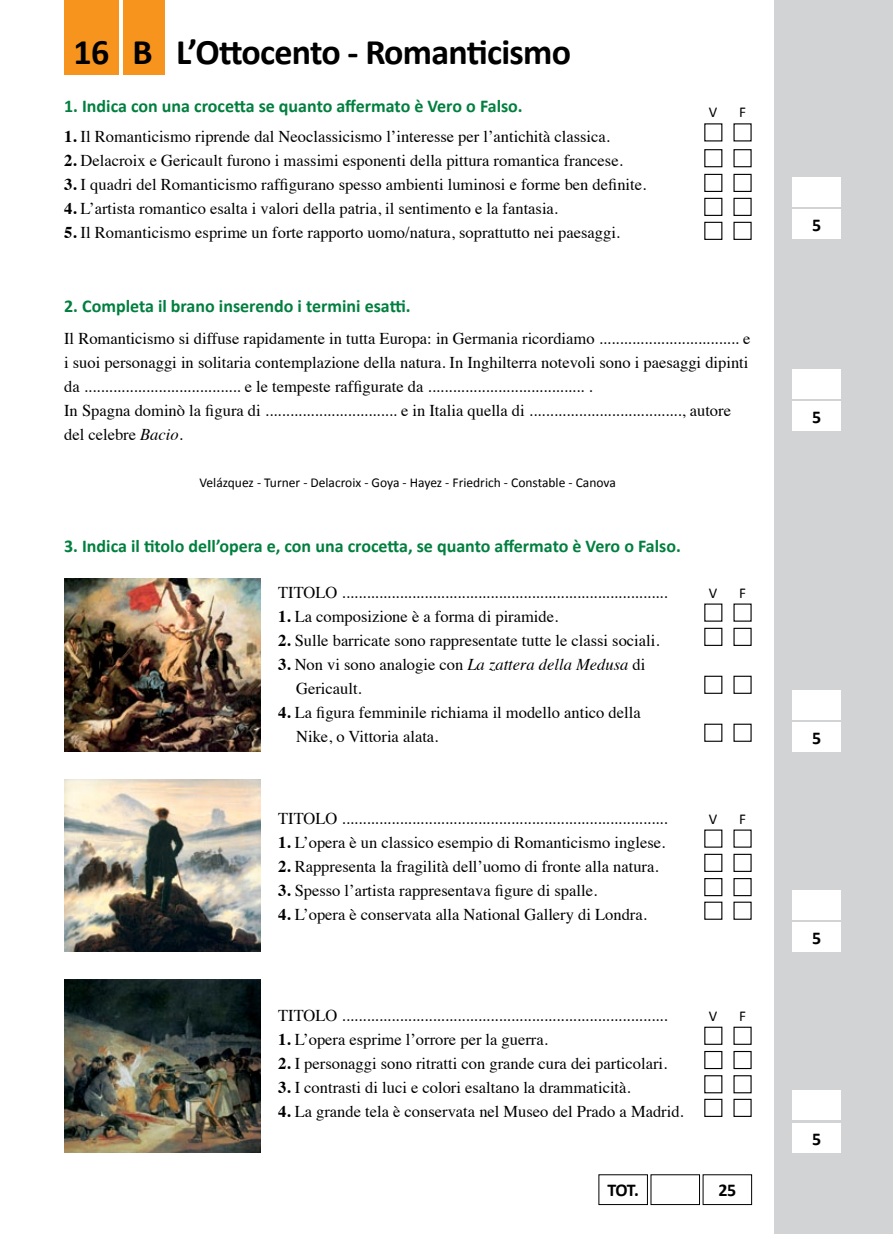
<style>
.page{position:relative;width:893px;height:1234px;background:#fff}
.page>*{position:absolute;margin:0;border:0;box-sizing:border-box;transform-origin:0 0}
.t1{font:700 36px "Calibri";letter-spacing:-.02em;color:#000}
.t2{font:700 18px "Calibri";color:#007f3e}
.t3{font:700 18px "Calibri";color:#000}
.t4{font:16.5px/24px "Times";color:#000}
.t5{font:15px "Calibri";color:#000}
.t6{font:13.5px "Calibri";color:#000}
.s1{font-weight:700}
.s2{font-style:italic}
</style>
<div class="page">
<div style="left:775px;top:0;width:118px;height:1233px;background:#d1d3d4"></div>
<div style="left:792px;top:722px;width:49px;height:29px;background:#fff"></div>
<div style="left:792px;top:922px;width:49px;height:30px;background:#fff"></div>
<div style="left:792px;top:1122px;width:49px;height:30px;background:#fff"></div>
<div style="left:792px;top:689px;width:49px;height:30px;background:#fff"></div>
<div style="left:792px;top:889px;width:49px;height:30px;background:#fff"></div>
<div style="left:792px;top:1090px;width:49px;height:29px;background:#fff"></div>
<div style="left:64px;top:0;width:55px;height:74px;background:#f7941e"></div>
<div style="left:123px;top:0;width:41px;height:74px;background:#f7941e"></div>
<div style="left:792px;top:401px;width:49px;height:30px;background:#fff"></div>
<div style="left:792px;top:369px;width:49px;height:30px;background:#fff"></div>
<div style="left:792px;top:177px;width:49px;height:30px;background:#fff"></div>
<div style="left:792px;top:209px;width:49px;height:30px;background:#fff"></div>
<div style="left:733px;top:149px;width:19px;height:18px;border:1px solid #000"></div>
<div style="left:733px;top:174px;width:19px;height:18px;border:1px solid #000"></div>
<div style="left:733px;top:877px;width:19px;height:19px;border:1px solid #000"></div>
<div style="left:733px;top:1074px;width:19px;height:19px;border:1px solid #000"></div>
<div style="left:733px;top:198px;width:19px;height:18px;border:1px solid #000"></div>
<div style="left:733px;top:222px;width:19px;height:18px;border:1px solid #000"></div>
<div style="left:704px;top:149px;width:18px;height:18px;border:1px solid #000"></div>
<div style="left:704px;top:174px;width:18px;height:18px;border:1px solid #000"></div>
<div style="left:704px;top:877px;width:18px;height:19px;border:1px solid #000"></div>
<div style="left:704px;top:1074px;width:18px;height:19px;border:1px solid #000"></div>
<div style="left:704px;top:198px;width:18px;height:18px;border:1px solid #000"></div>
<div style="left:704px;top:222px;width:18px;height:18px;border:1px solid #000"></div>
<img style="left:64px;top:578px;width:197px;height:173px">
<img style="left:64px;top:779px;width:197px;height:172px">
<img style="left:64px;top:979px;width:197px;height:173px">
<h1 class="t1" style="left:73px;top:30px;width:499px">16 B L’Ottocento - Romanticismo</h1>
<p class="t2" style="left:64px;top:94px;width:460px">1. Indica con una crocetta se quanto affermato è Vero o Falso.</p>
<p class="t4" style="left:64px;top:123px;width:547px"><span class="s1">1.</span> Il Romanticismo riprende dal Neoclassicismo l’interesse per l’antichità classica.</p>
<p class="t4" style="left:64px;top:147px;width:560px"><span class="s1">2.</span> Delacroix e Gericault furono i massimi esponenti della pittura romantica francese.</p>
<p class="t4" style="left:64px;top:171px;width:584px"><span class="s1">3.</span> I quadri del Romanticismo raffigurano spesso ambienti luminosi e forme ben definite.</p>
<p class="t4" style="left:64px;top:195px;width:495px"><span class="s1">4.</span> L’artista romantico esalta i valori della patria, il sentimento e la fantasia.</p>
<p class="t4" style="left:64px;top:219px;width:557px"><span class="s1">5.</span> Il Romanticismo esprime un forte rapporto uomo/natura, soprattutto nei paesaggi.</p>
<p class="t5" style="left:709px;top:103px;width:10px">V</p>
<p class="t5" style="left:739px;top:103px;width:8px">F</p>
<p class="t2" style="left:64px;top:294px;width:348px">2. Completa il brano inserendo i termini esatti.</p>
<p class="t4" style="left:64px;top:325px;width:688px">Il Romanticismo si diffuse rapidamente in tutta Europa: in Germania ricordiamo .................................. e i suoi personaggi in solitaria contemplazione della natura. In Inghilterra notevoli sono i paesaggi dipinti da ...................................... e le tempeste raffigurate da ...................................... .<br>In Spagna dominò la figura di ................................ e in Italia quella di ....................................., autore del celebre <span class="s2">Bacio</span>.</p>
<p class="t6" style="left:200px;top:474px;width:418px">Velázquez - Turner - Delacroix - Goya - Hayez - Friedrich - Constable - Canova</p>
<p class="t2" style="left:64px;top:534px;width:618px">3. Indica il titolo dell’opera e, con una crocetta, se quanto affermato è Vero o Falso.</p>
<p class="t4" style="left:278px;top:578px;width:391px">TITOLO ...............................................................................</p>
<p class="t4" style="left:278px;top:602px;width:281px"><span class="s1">1.</span> La composizione è a forma di piramide.</p>
<p class="t4" style="left:278px;top:626px;width:383px"><span class="s1">2.</span> Sulle barricate sono rappresentate tutte le classi sociali.</p>
<p class="t4" style="left:296px;top:650px;width:351px;text-indent:-18px"><span class="s1">3.</span> Non vi sono analogie con <span class="s2">La zattera della Medusa</span> di<br>Gericault.</p>
<p class="t4" style="left:296px;top:698px;width:346px;text-indent:-18px"><span class="s1">4.</span> La figura femminile richiama il modello antico della<br>Nike, o Vittoria alata.</p>
<p class="t4" style="left:278px;top:804px;width:391px">TITOLO ...............................................................................</p>
<p class="t4" style="left:278px;top:828px;width:389px"><span class="s1">1.</span> L’opera è un classico esempio di Romanticismo inglese.</p>
<p class="t4" style="left:278px;top:852px;width:382px"><span class="s1">2.</span> Rappresenta la fragilità dell’uomo di fronte alla natura.</p>
<p class="t4" style="left:278px;top:876px;width:320px"><span class="s1">3.</span> Spesso l’artista rappresentava figure di spalle.</p>
<p class="t4" style="left:278px;top:900px;width:370px"><span class="s1">4.</span> L’opera è conservata alla National Gallery di Londra.</p>
<p class="t5" style="left:709px;top:583px;width:10px">V</p>
<p class="t5" style="left:739px;top:583px;width:8px">F</p>
<p class="t5" style="left:709px;top:809px;width:10px">V</p>
<p class="t5" style="left:739px;top:809px;width:8px">F</p>
<p class="t4" style="left:278px;top:1001px;width:391px">TITOLO ...............................................................................</p>
<p class="t4" style="left:278px;top:1025px;width:271px"><span class="s1">1.</span> L’opera esprime l’orrore per la guerra.</p>
<p class="t4" style="left:278px;top:1049px;width:391px"><span class="s1">2.</span> I personaggi sono ritratti con grande cura dei particolari.</p>
<p class="t4" style="left:278px;top:1073px;width:354px"><span class="s1">3.</span> I contrasti di luci e colori esaltano la drammaticità.</p>
<p class="t4" style="left:278px;top:1097px;width:407px"><span class="s1">4.</span> La grande tela è conservata nel Museo del Prado a Madrid.</p>
<p class="t5" style="left:709px;top:1006px;width:10px">V</p>
<p class="t5" style="left:739px;top:1006px;width:8px">F</p>
<p class="t3" style="left:607px;top:1178px;width:33px">TOT.</p>
<p class="t3" style="left:718px;top:1178px;width:19px">25</p>
<p class="t3" style="left:812px;top:214px;width:11px">5</p>
<p class="t3" style="left:812px;top:406px;width:11px">5</p>
<p class="t3" style="left:812px;top:726px;width:11px">5</p>
<p class="t3" style="left:812px;top:926px;width:11px">5</p>
<p class="t3" style="left:812px;top:1127px;width:11px">5</p>
</div>
